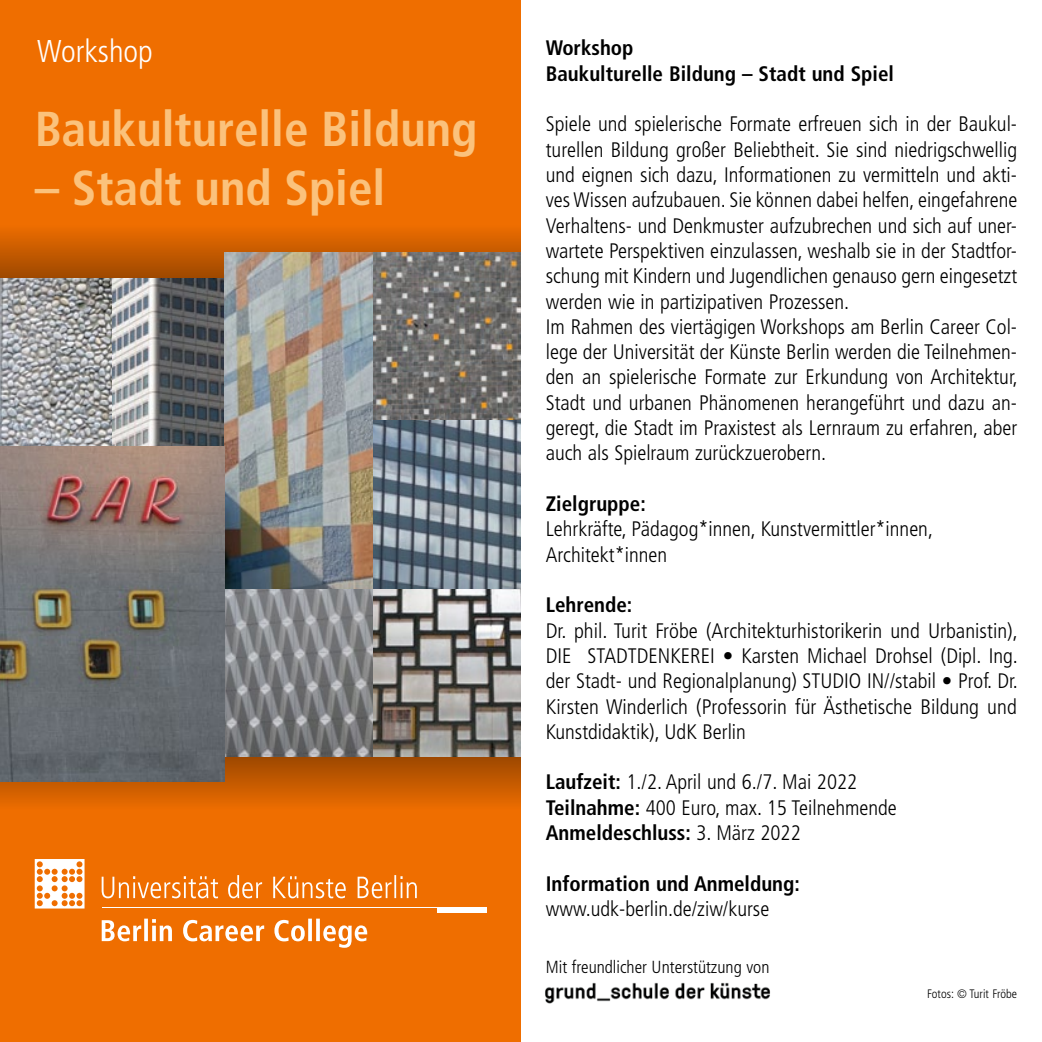
<style>
.page{position:relative;width:1042px;height:1042px;background:#fff}
.page>*{position:absolute;margin:0;border:0;box-sizing:border-box;transform-origin:0 0}
.t1{font:700 condensed 49px "Frutiger LT Std";color:#fbc27c}
.t2{font:300 condensed 31.5px "Frutiger LT Std";color:#fff}
.Rückseite{font:300 condensed 21px/25.4px "Frutiger LT Std";color:#000;text-align:justify}
.Titel{font:700 condensed 21px "Frutiger LT Std";color:#000}
.Titel-2{font:300 condensed 21px/25.4px "Frutiger LT Std";color:#000}
.Rückseite-2{font:700 condensed 21px "Frutiger LT Std";color:#000}
.t3{font:300 condensed 17.5px "Frutiger LT Std";color:#000}
.t4{font:300 condensed 12.25px "Frutiger LT Std";letter-spacing:.005em;color:#000}
.s1{font-weight:700}
.s2{font-weight:300}
</style>
<div class="page">
<div style="left:0;top:0;width:521px;height:1042px;background:#ef6e00"></div>
<div style="left:0;top:225px;width:521px;height:54px;background:linear-gradient(to bottom,#ee6d00,#9e4902)"></div>
<div style="left:0;top:756px;width:521px;height:54px;background:linear-gradient(to bottom,#9c4700,#ec6c00)"></div>
<svg style="left:35px;top:859px;width:50px;height:49px"></svg>
<svg style="left:102px;top:875px;width:315px;height:23px"></svg>
<div style="left:437px;top:908px;width:49px;height:5px;background:#fff"></div>
<hr style="left:102px;top:907px;width:384px;height:1px;background:#fff">
<svg style="left:102px;top:918px;width:265px;height:30px"></svg>
<img style="left:225px;top:252px;width:296px;height:504px">
<img style="left:0;top:279px;width:112px;height:167px">
<img style="left:112px;top:279px;width:113px;height:167px">
<img style="left:0;top:446px;width:225px;height:335px">
<img style="left:545px;top:982px;width:225px;height:22px">
<p class="t2" style="left:37px;top:33px;width:117px">Workshop</p>
<p class="t1" style="left:35px;top:100px;width:444px">Baukulturelle Bildung</p>
<p class="t1" style="left:35px;top:159px;width:352px">– Stadt und Spiel</p>
<p class="Titel" style="left:546px;top:36px;width:89px">Workshop</p>
<p class="Titel" style="left:546px;top:61px;width:350px">Baukulturelle Bildung – Stadt und Spiel</p>
<p class="Rückseite" style="left:546px;top:112px;width:473px">Spiele und spielerische Formate erfreuen sich in der Baukul&shy;turellen Bildung großer Beliebtheit. Sie sind niedrigschwellig und eignen sich dazu, Informationen zu vermitteln und akti&shy;ves Wissen aufzubauen. Sie können dabei helfen, eingefahrene Verhaltens- und Denkmuster aufzubrechen und sich auf uner&shy;wartete Perspektiven einzulassen, weshalb sie in der Stadtfor&shy;schung mit Kindern und Jugendlichen genauso gern eingesetzt werden wie in partizipativen Prozessen.</p>
<p class="Rückseite" style="left:546px;top:314px;width:474px">Im Rahmen des viertägigen Workshops am Berlin Career Col&shy;lege der Universität der Künste Berlin werden die Teilnehmen&shy;den an spielerische Formate zur Erkundung von Architektur, Stadt und urbanen Phänomenen herangeführt und dazu an&shy;geregt, die Stadt im Praxistest als Lernraum zu erfahren, aber auch als Spielraum zurückzuerobern.</p>
<p class="Titel" style="left:546px;top:491px;width:102px">Zielgruppe:</p>
<p class="Titel-2" style="left:546px;top:517px;width:389px">Lehrkräfte, Pädagog*innen, Kunstvermittler*innen,<br>Architekt*innen</p>
<p class="Titel" style="left:546px;top:592px;width:88px">Lehrende:</p>
<p class="Rückseite" style="left:546px;top:618px;width:474px">Dr. phil. Turit Fröbe (Architekturhistorikerin und Urbanistin), DIE STADTDENKEREI • Karsten Michael Drohsel (Dipl. Ing. der Stadt- und Regionalplanung) STUDIO IN//stabil • Prof. Dr.<br>Kirsten Winderlich (Professorin für Ästhetische Bildung und Kunstdidaktik), UdK Berlin</p>
<p class="Rückseite" style="left:546px;top:770px;width:313px"><span class="s1">Laufzeit:</span> 1./2. April und 6./7. Mai 2022</p>
<p class="Rückseite" style="left:546px;top:795px;width:353px"><span class="s1">Teilnahme:</span> 400 Euro, max. 15 Teilnehmende</p>
<p class="Rückseite-2" style="left:546px;top:820px;width:256px">Anmeldeschluss: <span class="s2">3. März 2022</span></p>
<p class="Rückseite-2" style="left:546px;top:871px;width:256px">Information und Anmeldung:</p>
<p class="Rückseite" style="left:546px;top:896px;width:225px">www.udk-berlin.de/ziw/kurse</p>
<p class="t3" style="left:546px;top:957px;width:225px">Mit freundlicher Unterstützung von</p>
<p class="t4" style="left:927px;top:987px;width:91px">Fotos: © Turit Fröbe</p>
</div>
